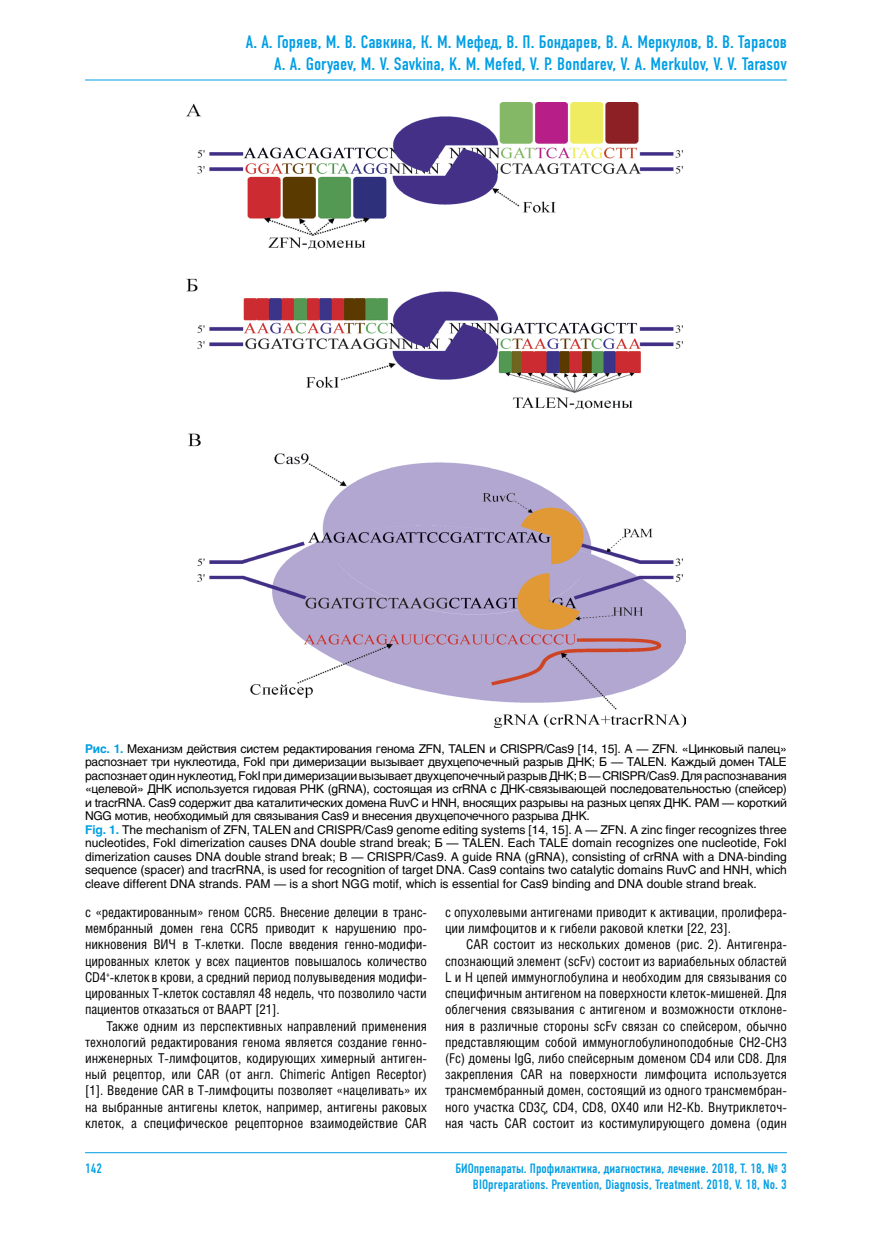
<style>
.page{position:relative;width:872px;height:1234px;background:#fff}
.page>*{position:absolute;margin:0;border:0;box-sizing:border-box;transform-origin:0 0}
.t1{font:18px/21.6px "DIN Condensed C";color:#009ee4;text-align:right}
.osn-text{font:13.5px/16.2px "Helios Cond C";color:#000003;text-align:justify}
.t2{font:13.5px/16.2px "DIN Condensed C";color:#009ee4;text-align:right}
.t3{font:12px/13.5px "Helios C";letter-spacing:-.005em;color:#000003;text-align:justify}
.s1{font-weight:700;color:#009ee4}
.s2{font-family:"Corporate S"}
</style>
<div class="page">
<hr style="left:85px;top:79px;width:702px;height:1px;background:#009ee4">
<hr style="left:85px;top:1151px;width:702px;height:1px;background:#009ee4">
<img style="left:187px;top:102px;width:498px;height:625px">
<h1 class="t1" style="left:246px;top:31px;width:542px">А. А. Горяев, М. В. Савкина, К. М. Мефед, В. П. Бондарев, В. А. Меркулов, В. В. Тарасов<br>A. A. Goryaev, M. V. Savkina, K. M. Mefed, V. P. Bondarev, V. A. Merkulov, V. V. Tarasov</h1>
<p class="t3" style="left:85px;top:741px;width:703px"><span class="s1">Рис. 1.</span> Механизм действия систем редактирования генома ZFN, TALEN и CRISPR/Cas9 [14, 15]. А — ZFN. «Цинковый палец» распознает три нуклеотида, FokI при димеризации вызывает двухцепочечный разрыв ДНК; Б — TALEN. Каждый домен TALE распознает один нуклеотид, FokI при димеризации вызывает двухцепочечный разрыв ДНК; В — CRISPR/Cas9. Для распознавания «целевой» ДНК используется гидовая РНК (gRNA), состоящая из crRNA с ДНК-связывающей последовательностью (спейсер) и tracrRNA. Cas9 содержит два каталитических домена RuvC и HNH, вносящих разрывы на разных цепях ДНК. PAM — короткий NGG мотив, необходимый для связывания Cas9 и внесения двухцепочечного разрыва ДНК.</p>
<p class="t3" style="left:85px;top:822px;width:703px"><span class="s1">Fig. 1.</span> The mechanism of ZFN, TALEN and CRISPR/Cas9 genome editing systems [14, 15]. А — ZFN. A zinc finger recognizes three nucleotides, FokI dimerization causes DNA double strand break; Б — TALEN. Each TALE domain recognizes one nucleotide, FokI dimerization causes DNA double strand break; В — CRISPR/Cas9. A guide RNA (gRNA), consisting of crRNA with a DNA-binding sequence (spacer) and tracrRNA, is used for recognition of target DNA. Cas9 contains two catalytic domains RuvC and HNH, which cleave different DNA strands. PAM — is a short NGG motif, which is essential for Cas9 binding and DNA double strand break.</p>
<p class="osn-text" style="left:85px;top:903px;width:343px">с «редактированным» геном CCR5. Внесение делеции в транс&shy;мембранный домен гена CCR5 приводит к нарушению про&shy;никновения ВИЧ в Т-клетки. После введения генно-модифи&shy;цированных клеток у всех пациентов повышалось количество CD4<sup>+</sup>-клеток в крови, а средний период полувыведения модифи&shy;цированных Т-клеток составлял 48 недель, что позволило части пациентов отказаться от ВААРТ [21].</p>
<p class="osn-text" style="left:85px;top:1017px;width:343px;text-indent:21px">Также одним из перспективных направлений применения технологий редактирования генома является создание генно&shy;инженерных Т-лимфоцитов, кодирующих химерный антиген&shy;ный рецептор, или CAR (от англ. Chimeric Antigen Receptor) [1]. Введение CAR в Т-лимфоциты позволяет «нацеливать» их на выбранные антигены клеток, например, антигены раковых клеток, а специфическое рецепторное взаимодействие CAR</p>
<p class="t2" style="left:85px;top:1160px;width:18px">142</p>
<p class="osn-text" style="left:445px;top:903px;width:343px">с опухолевыми антигенами приводит к активации, пролифера&shy;ции лимфоцитов и к гибели раковой клетки [22, 23].</p>
<p class="osn-text" style="left:445px;top:936px;width:343px;text-indent:21px">CAR состоит из нескольких доменов (рис. 2). Антигенра&shy;спознающий элемент (scFv) состоит из вариабельных областей L и Н цепей иммуноглобулина и необходим для связывания со специфичным антигеном на поверхности клеток-мишеней. Для облегчения связывания с антигеном и возможности отклоне&shy;ния в различные стороны scFv связан со спейсером, обычно представляющим собой иммуноглобулиноподобные СН2-СН3 (Fc) домены IgG, либо спейсерным доменом CD4 или CD8. Для закрепления CAR на поверхности лимфоцита используется трансмембранный домен, состоящий из одного трансмембран&shy;ного участка CD3<span class="s2">ζ</span>, CD4, CD8, OX40 или H2-Kb. Внутриклеточ&shy;ная часть CAR состоит из костимулирующего домена (один</p>
<p class="t2" style="left:455px;top:1160px;width:333px">БИОпрепараты. Профилактика, диагностика, лечение. 2018, Т. 18, № 3<br>BIOpreparations. Prevention, Diagnosis, Treatment. 2018, V. 18, No. 3</p>
</div>
